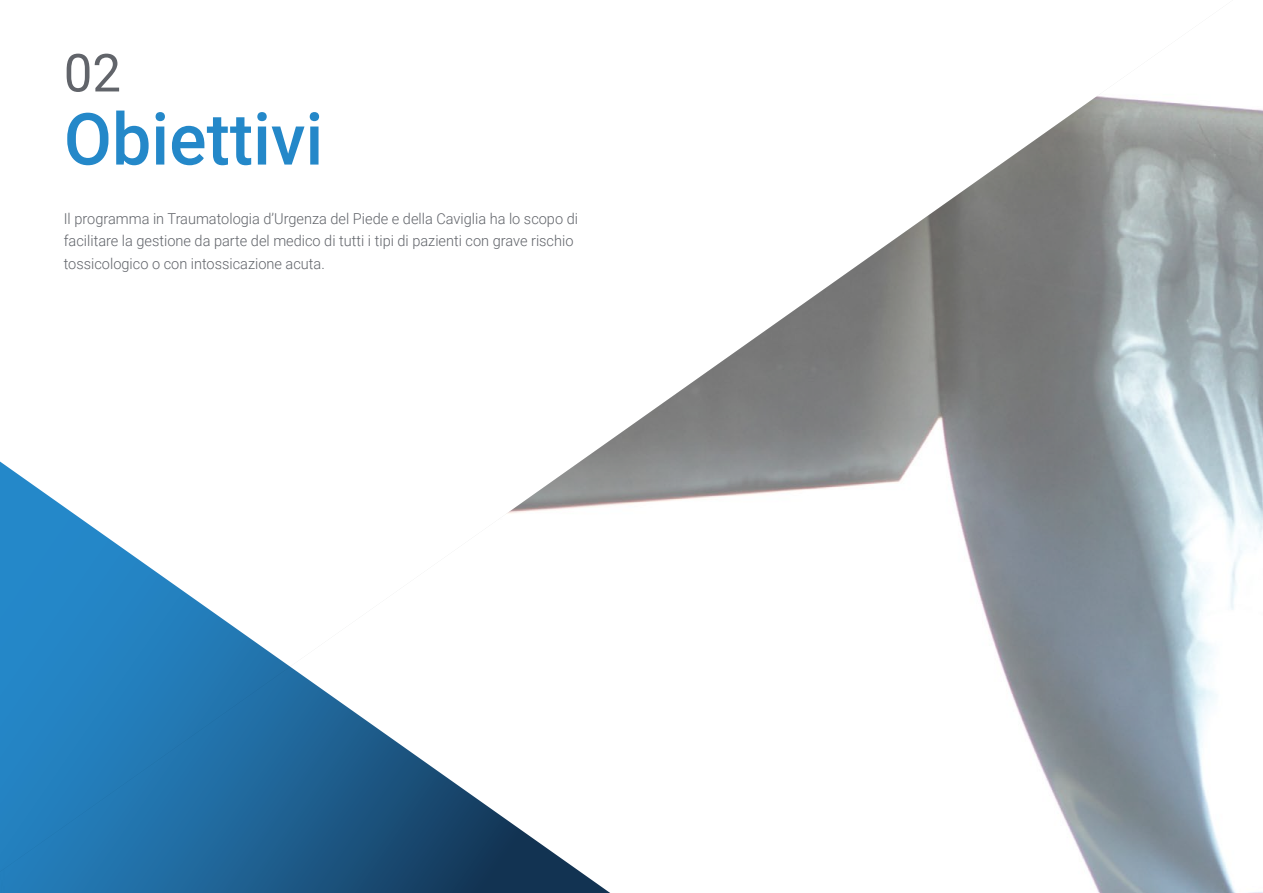
<style>
.page{position:relative;width:1263px;height:893px;background:#fff}
.page>*{position:absolute;margin:0;border:0;box-sizing:border-box;transform-origin:0 0}
.t1{font:500 72px "Roboto";color:#2488c9}
.t2{font:52.5px "Roboto";color:#61646a}
.t3{font:300 15px/22.5px "Roboto";color:#61646a}
</style>
<div class="page">
<img style="left:602px;top:96px;width:661px;height:797px">
<svg style="left:0;top:446px;width:640px;height:447px"></svg>
<h2 class="t2" style="left:64px;top:36px;width:59px">02</h2>
<h1 class="t1" style="left:64px;top:89px;width:261px">Obiettivi</h1>
<p class="t3" style="left:64px;top:207px;width:516px">Il programma in Traumatologia d’Urgenza del Piede e della Caviglia ha lo scopo di facilitare la gestione da parte del medico di tutti i tipi di pazienti con grave rischio tossicologico o con intossicazione acuta.</p>
</div>
